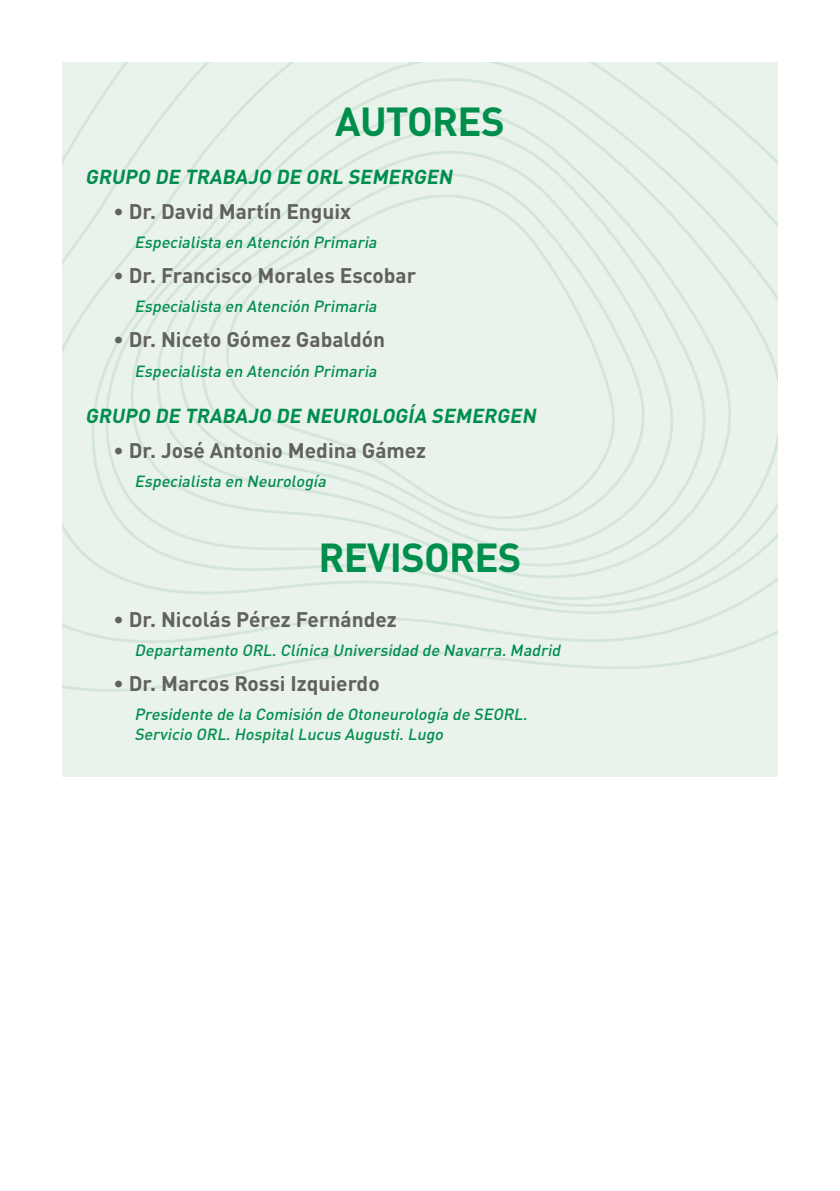
<style>
.page{position:relative;width:840px;height:1191px;background:#fff}
.page>*{position:absolute;margin:0;border:0;box-sizing:border-box;transform-origin:0 0}
.t1{font:700 40px "DIN Pro";letter-spacing:-.02em;color:#008e4d}
.t2{font:700 20.8px "DIN Pro";color:#616160}
.t3{font:italic 700 20px "DIN Pro";color:#008e4d}
.t4{font:italic 500 16px/19.2px "DIN Pro";color:#008e4d}
</style>
<div class="page">
<div style="left:62px;top:62px;width:715px;height:715px;background:#e9f2eb"></div>
<svg style="left:62px;top:62px;width:715px;height:630px"></svg>
<h1 class="t1" style="left:335px;top:88px;width:171px">AUTORES</h1>
<p class="t3" style="left:85px;top:160px;width:373px">GRUPO DE TRABAJO DE ORL SEMERGEN</p>
<h2 class="t2" style="left:113px;top:194px;width:239px">• Dr. David Martín Enguix</h2>
<p class="t4" style="left:134px;top:231px;width:247px">Especialista en Atención Primaria</p>
<h2 class="t2" style="left:113px;top:258px;width:304px">• Dr. Francisco Morales Escobar</h2>
<p class="t4" style="left:134px;top:295px;width:247px">Especialista en Atención Primaria</p>
<h2 class="t2" style="left:113px;top:322px;width:273px">• Dr. Niceto Gómez Gabaldón</h2>
<p class="t4" style="left:134px;top:359px;width:247px">Especialista en Atención Primaria</p>
<p class="t3" style="left:85px;top:399px;width:456px">GRUPO DE TRABAJO DE NEUROLOGÍA SEMERGEN</p>
<h2 class="t2" style="left:113px;top:433px;width:314px">• Dr. José Antonio Medina Gámez</h2>
<p class="t4" style="left:134px;top:470px;width:197px">Especialista en Neurología</p>
<h1 class="t1" style="left:318px;top:524px;width:204px">REVISORES</h1>
<h2 class="t2" style="left:113px;top:602px;width:285px">• Dr. Nicolás Pérez Fernández</h2>
<p class="t4" style="left:134px;top:639px;width:431px">Departamento ORL.Clínica Universidad de Navarra.Madrid</p>
<h2 class="t2" style="left:113px;top:666px;width:267px">• Dr. Marcos Rossi Izquierdo</h2>
<p class="t4" style="left:134px;top:703px;width:398px">Presidente de la Comisión de Otoneurología de SEORL.<br>Servicio ORL.HospitalLucus Augusti.Lugo</p>
</div>
